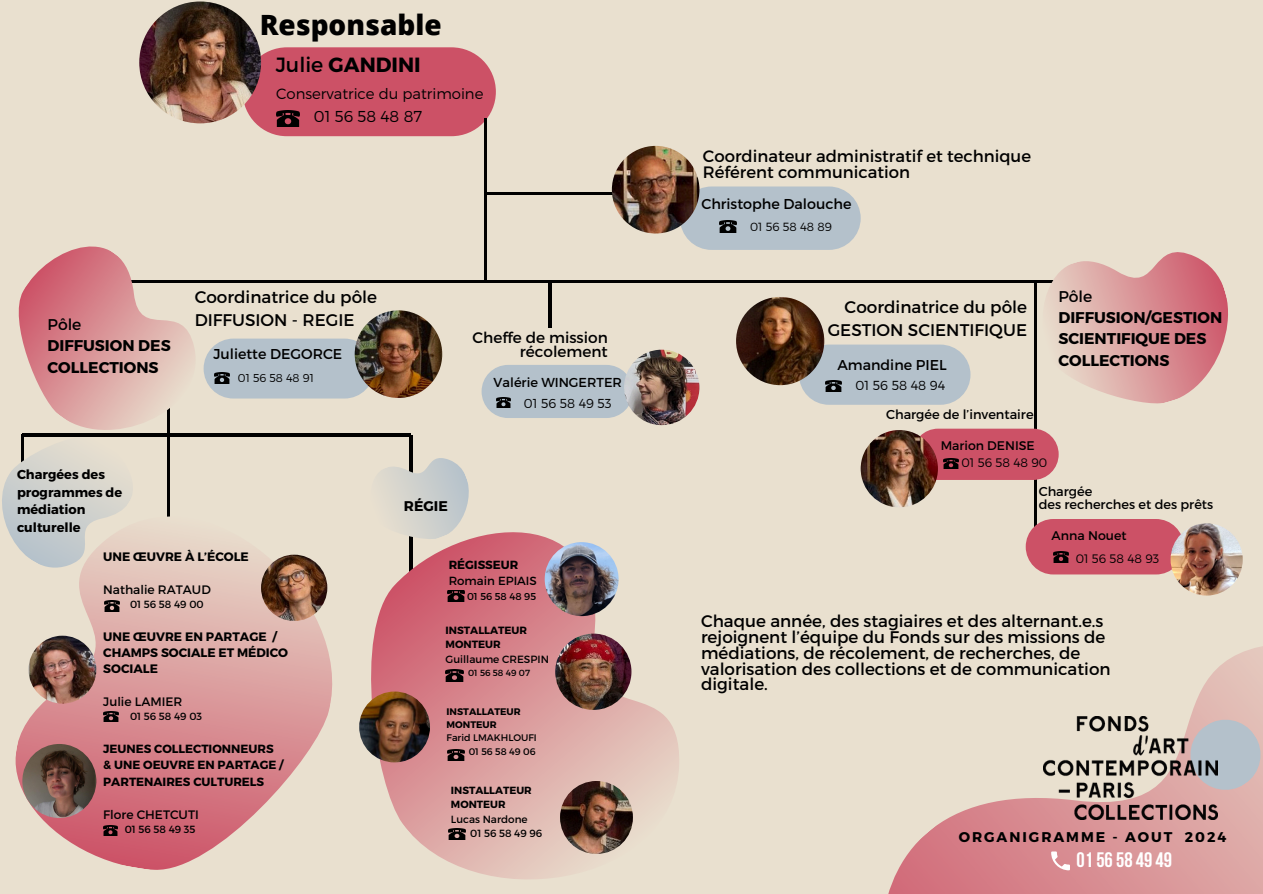
<style>
.page{position:relative;width:1263px;height:894px;background:#fff}
.page>*{position:absolute;margin:0;border:0;box-sizing:border-box;transform-origin:0 0}
.t1{font:800 27.9px "Open Sans";color:#000}
.t2{font:700 20.85px "Bebas Neue";color:#fff}
.t3{font:700 20.55px "Montserrat";color:#000}
.t4{font:16.8px/15.8px "Montserrat";color:#000}
.t5{font:16.5px/15.8px "Montserrat";color:#000}
.t6{font:300 15.75px "Montserrat";color:#000}
.t7{font:700 15.6px/21.3px "Montserrat";color:#000}
.t8{font:15.3px/14.7px "Montserrat";color:#000;text-align:right}
.t9{font:300 14.85px "Montserrat";color:#000}
.t10{font:14.25px "Montserrat";color:#000}
.t11{font:700 14.1px "Montserrat";letter-spacing:.14em;color:#000}
.t12{font:700 13.95px "Montserrat";color:#000}
.t13{font:300 13.05px "Montserrat";color:#000}
.t14{font:12.9px "Montserrat";color:#000}
.t15{font:700 12.9px/17.5px "Montserrat";color:#000}
.t16{font:300 12.9px "Montserrat";color:#000}
.t17{font:12.6px "Montserrat";color:#000}
.t18{font:12.45px "Montserrat";color:#000}
.t19{font:700 12.3px/16.4px "Montserrat";color:#000}
.t20{font:12.3px "Montserrat";color:#000}
.t21{font:300 12.3px "Montserrat";color:#000}
.t22{font:700 11.85px/16.4px "Montserrat";color:#000}
.t23{font:11.85px "Montserrat";color:#000}
.t24{font:300 11.85px "Montserrat";color:#000}
.t25{font:300 11.4px "Montserrat";color:#000}
.t26{font:700 10.5px "Montserrat";color:#000}
.t27{font:10.5px "Montserrat";color:#000}
.t28{font:10.35px "Montserrat";color:#000}
.t29{font:700 10.35px "Montserrat";color:#000}
.t30{font:9.9px "Montserrat";color:#000}
.t31{font:9.6px "Montserrat";color:#000}
.t32{font:700 9.6px "Montserrat";color:#000}
.t33{font:8.85px "Montserrat";color:#000}
.s1{font-weight:400}
</style>
<div class="page">
<div style="left:0;top:0;width:1263px;height:893px;background:#e9e0cf"></div>
<div style="left:243px;top:47px;width:253px;height:89px;background:#cc5166;border-radius:44px"></div>
<hr style="left:485px;top:192px;width:134px;height:3px;background:#000">
<div style="left:680px;top:186px;width:181px;height:64px;background:#b4c1cb;border-radius:32px"></div>
<img style="left:719px;top:221px;width:17px;height:11px">
<hr style="left:1034px;top:281px;width:3px;height:284px;background:#000">
<hr style="left:116px;top:280px;width:1035px;height:3px;background:#000">
<div style="left:482px;top:365px;width:151px;height:53px;background:#b4c1cb;border-radius:27px"></div>
<svg style="left:497px;top:398px;width:13px;height:9px"></svg>
<hr style="left:167px;top:363px;width:3px;height:164px;background:#000">
<svg style="left:18px;top:246px;width:209px;height:191px"></svg>
<div style="left:204px;top:338px;width:170px;height:60px;background:#b4c1cb;border-radius:30px"></div>
<img style="left:214px;top:372px;width:16px;height:12px">
<hr style="left:410px;top:435px;width:2px;height:145px;background:#000">
<svg style="left:359px;top:532px;width:320px;height:347px"></svg>
<img style="left:545px;top:542px;width:74px;height:74px;border-radius:50%">
<img style="left:555px;top:633px;width:76px;height:76px;border-radius:50%">
<img style="left:448px;top:590px;width:17px;height:11px">
<img style="left:446px;top:669px;width:18px;height:12px">
<img style="left:448px;top:749px;width:17px;height:11px">
<img style="left:359px;top:691px;width:71px;height:71px;border-radius:50%">
<svg style="left:1046px;top:252px;width:182px;height:152px"></svg>
<div style="left:799px;top:344px;width:171px;height:61px;background:#b4c1cb;border-radius:30px"></div>
<img style="left:825px;top:380px;width:16px;height:11px">
<svg style="left:15px;top:516px;width:318px;height:354px"></svg>
<img style="left:261px;top:554px;width:66px;height:66px;border-radius:50%">
<img style="left:104px;top:711px;width:14px;height:10px">
<img style="left:104px;top:600px;width:15px;height:11px">
<img style="left:22px;top:743px;width:74px;height:74px;border-radius:50%">
<svg style="left:2px;top:409px;width:146px;height:178px"></svg>
<svg style="left:360px;top:442px;width:123px;height:114px"></svg>
<svg style="left:888px;top:525px;width:375px;height:368px"></svg>
<svg style="left:1185px;top:714px;width:78px;height:80px;background:#c2bdc2"></svg>
<svg style="left:1051px;top:851px;width:19px;height:19px"></svg>
<img style="left:276px;top:111px;width:24px;height:15px">
<img style="left:736px;top:297px;width:88px;height:88px;border-radius:50%">
<div style="left:912px;top:428px;width:147px;height:52px;background:#cc5166;border-radius:26px"></div>
<img style="left:943px;top:458px;width:15px;height:10px">
<img style="left:28px;top:635px;width:68px;height:68px;border-radius:50%">
<img style="left:861px;top:430px;width:77px;height:77px;border-radius:50%">
<img style="left:624px;top:349px;width:75px;height:76px;border-radius:50%">
<img style="left:448px;top:828px;width:17px;height:11px">
<img style="left:1043px;top:716px;width:174px;height:103px">
<img style="left:612px;top:146px;width:87px;height:87px;border-radius:50%">
<img style="left:139px;top:2px;width:122px;height:121px;border-radius:50%">
<hr style="left:484px;top:118px;width:3px;height:163px;background:#000">
<hr style="left:22px;top:433px;width:389px;height:3px;background:#000">
<img style="left:560px;top:780px;width:73px;height:73px;border-radius:50%">
<img style="left:355px;top:310px;width:87px;height:88px;border-radius:50%">
<img style="left:103px;top:824px;width:15px;height:11px">
<div style="left:1026px;top:519px;width:157px;height:55px;background:#cc5166;border-radius:28px"></div>
<img style="left:1170px;top:523px;width:73px;height:72px;border-radius:50%">
<img style="left:1054px;top:551px;width:14px;height:11px">
<hr style="left:549px;top:281px;width:2px;height:46px;background:#000">
<p class="t1" style="left:260px;top:5px;width:183px">Responsable</p>
<p class="t3" style="left:276px;top:51px;width:147px"><span class="s1">Julie</span> GANDINI</p>
<p class="t6" style="left:314px;top:106px;width:110px">01 56 58 48 87</p>
<p class="t9" style="left:276px;top:84px;width:209px">Conservatrice du patrimoine</p>
<p class="t7" style="left:48px;top:312px;width:125px"><span class="s1">Pôle<br></span>DIFFUSION DES<br>COLLECTIONS</p>
<p class="t4" style="left:195px;top:284px;width:184px;line-height:23.2px">Coordinatrice du pôle<br>DIFFUSION - REGIE</p>
<p class="t10" style="left:213px;top:344px;width:130px">Juliette DEGORCE</p>
<p class="t25" style="left:238px;top:370px;width:77px">01 56 58 48 91</p>
<p class="t15" style="left:17px;top:465px;width:107px">Chargées des programmes de médiation culturelle</p>
<p class="t8" style="left:473px;top:329px;width:137px">Cheffe de mission récolement</p>
<p class="t14" style="left:494px;top:374px;width:130px">Valérie WINGERTER</p>
<p class="t16" style="left:524px;top:394px;width:89px">01 56 58 49 53</p>
<p class="t12" style="left:404px;top:496px;width:45px">RÉGIE</p>
<p class="t19" style="left:103px;top:547px;width:147px">UNE ŒUVRE À L’ÉCOLE</p>
<h4 class="t20" style="left:103px;top:581px;width:109px">Nathalie RATAUD</h4>
<p class="t28" style="left:130px;top:597px;width:75px">01 56 58 49 00</p>
<h6 class="t19" style="left:103px;top:627px;width:186px">UNE ŒUVRE EN PARTAGE /<br>CHAMPS SOCIALE ET MÉDICO<br>SOCIALE</h6>
<p class="t20" style="left:103px;top:693px;width:81px">Julie LAMIER</p>
<p class="t28" style="left:130px;top:709px;width:74px">01 56 58 49 03</p>
<p class="t22" style="left:103px;top:739px;width:172px">JEUNES COLLECTIONNEURS</p>
<h6 class="t22" style="left:103px;top:756px;width:182px">&amp; UNE OEUVRE EN PARTAGE /<br>PARTENAIRES CULTURELS</h6>
<p class="t20" style="left:103px;top:806px;width:97px">Flore CHETCUTI</p>
<p class="t28" style="left:125px;top:822px;width:72px">01 56 58 49 35</p>
<h3 class="t22" style="left:449px;top:555px;width:71px">RÉGISSEUR</h3>
<h6 class="t23" style="left:449px;top:573px;width:90px">Romain EPIAIS</h6>
<p class="t30" style="left:467px;top:590px;width:71px">01 56 58 48 95</p>
<h4 class="t26" style="left:446px;top:623px;width:83px">INSTALLATEUR</h4>
<p class="t26" style="left:446px;top:637px;width:57px">MONTEUR</p>
<h6 class="t27" style="left:446px;top:652px;width:105px">Guillaume CRESPIN</h6>
<p class="t33" style="left:468px;top:667px;width:63px">01 56 58 49 07</p>
<p class="t32" style="left:447px;top:705px;width:76px">INSTALLATEUR</p>
<p class="t32" style="left:447px;top:718px;width:52px">MONTEUR</p>
<h4 class="t31" style="left:447px;top:731px;width:92px">Farid LMAKHLOUFI</h4>
<p class="t31" style="left:469px;top:744px;width:68px">01 56 58 49 06</p>
<p class="t29" style="left:451px;top:783px;width:82px">INSTALLATEUR</p>
<h5 class="t29" style="left:451px;top:797px;width:56px">MONTEUR</h5>
<p class="t28" style="left:451px;top:812px;width:78px">Lucas Nardone</p>
<p class="t28" style="left:470px;top:826px;width:74px">01 56 58 49 96</p>
<p class="t5" style="left:703px;top:147px;width:330px">Coordinateur administratif et technique<br>Référent communication</p>
<p class="t10" style="left:701px;top:194px;width:152px">Christophe Dalouche</p>
<p class="t24" style="left:750px;top:218px;width:83px">01 56 58 48 89</p>
<p class="t4" style="left:828px;top:295px;width:201px;line-height:22.5px;text-align:right">Coordinatrice du pôle<br>GESTION SCIENTIFIQUE</p>
<p class="t10" style="left:837px;top:355px;width:111px">Amandine PIEL</p>
<p class="t13" style="left:855px;top:376px;width:91px">01 56 58 48 94</p>
<p class="t14" style="left:886px;top:406px;width:149px">Chargée de l’inventaire</p>
<p class="t18" style="left:941px;top:437px;width:96px">Marion DENISE</p>
<p class="t21" style="left:961px;top:454px;width:87px">01 56 58 48 90</p>
<p class="t7" style="left:1058px;top:284px;width:165px"><span class="s1">Pôle<br></span>DIFFUSION/GESTION<br>SCIENTIFIQUE DES<br>COLLECTIONS</p>
<p class="t14" style="left:1039px;top:482px;width:55px">Chargée</p>
<p class="t14" style="left:1039px;top:495px;width:176px">des recherches et des prêts</p>
<p class="t17" style="left:1051px;top:527px;width:76px">Anna Nouet</p>
<p class="t21" style="left:1076px;top:550px;width:85px">01 56 58 48 93</p>
<p class="t4" style="left:701px;top:612px;width:411px">Chaque année, des stagiaires et des alternant.e.s rejoignent l’équipe du Fonds sur des missions de médiations, de récolement, de recherches, de valorisation des collections et de communication digitale.</p>
<p class="t11" style="left:959px;top:827px;width:269px">ORGANIGRAMME - AOUT 2024</p>
<p class="t2" style="left:1077px;top:850px;width:97px">0156 584949</p>
</div>
